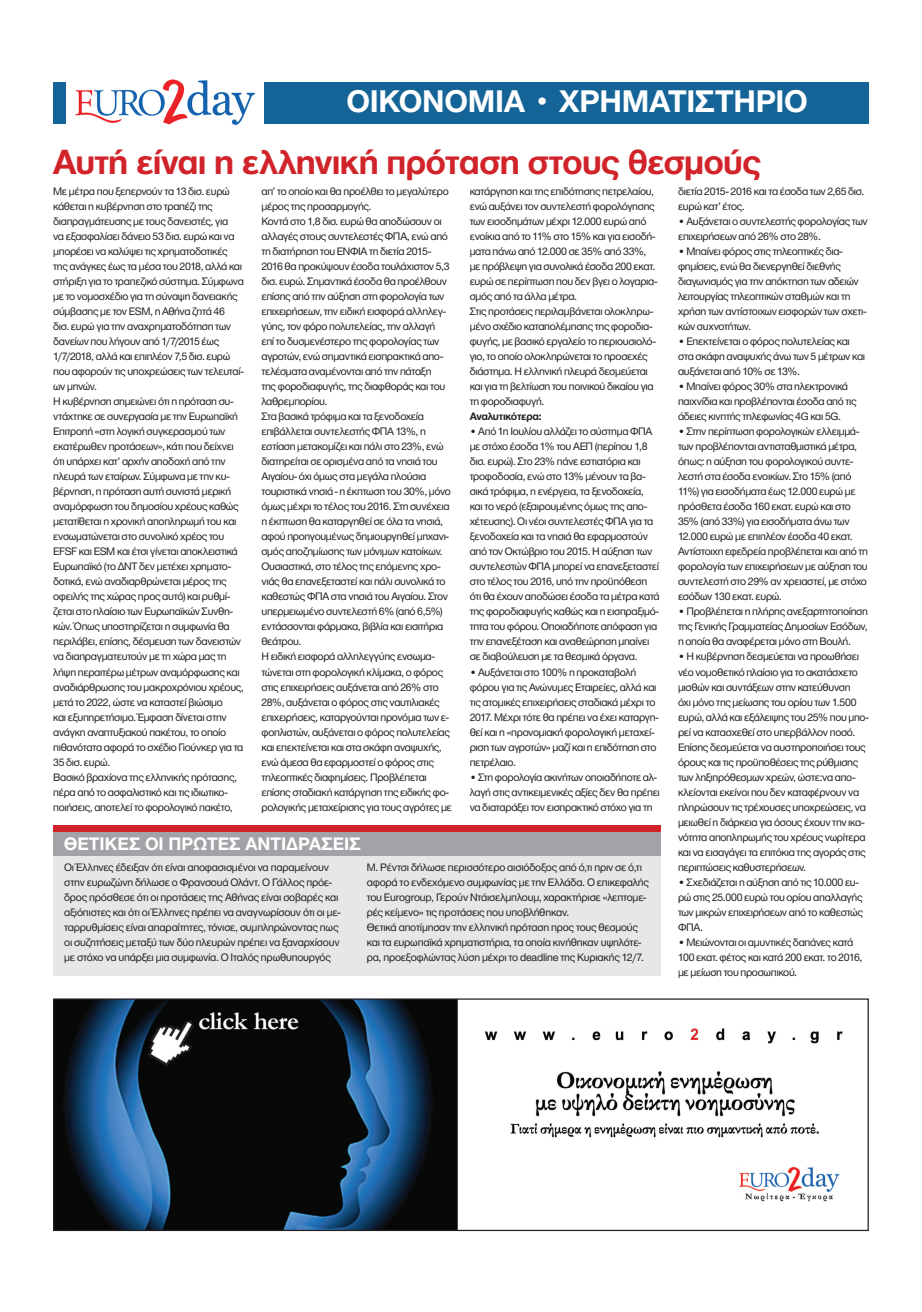
<style>
.page{position:relative;width:922px;height:1312px;background:#fff}
.page>*{position:absolute;margin:0;border:0;box-sizing:border-box;transform-origin:0 0}
.Middle_title_Analekt{font:700 36.25px "CF Helvetica";letter-spacing:-.02em;color:#d1232a}
.Middle_title_Analekt-2{font:700 32.5px "CF Helvetica";letter-spacing:-.01em;color:#fff}
.Middle_title_Analekt-3{font:700 18.75px "CF Helvetica";letter-spacing:-.005em;color:#fff}
.Middle_title_Analekt-4{font:11.25px/15px "CF Helvetica";letter-spacing:-.025em;color:#231f20}
.Middle_title_Analekt-5{font:700 11.25px "CF Helvetica";letter-spacing:-.025em;color:#231f20}
</style>
<div class="page">
<img style="left:55px;top:1000px;width:788px;height:228px">
<div style="left:53px;top:998px;width:815px;height:232px;border:1px solid #231f20"></div>
<div style="left:53px;top:82px;width:815px;height:41px;background:#156498"></div>
<img style="left:67px;top:79px;width:196px;height:46px">
<div style="left:53px;top:846px;width:607px;height:129px;background:#e6e7e9"></div>
<div style="left:53px;top:831px;width:607px;height:24px;background:#a1a3a6"></div>
<div style="left:53px;top:825px;width:607px;height:6px;background:#d1232a"></div>
<p class="Middle_title_Analekt-2" style="left:346px;top:84px;width:462px">ΟΙΚΟΝΟΜΙΑ • ΧΡΗΜΑΤΙΣΤΗΡΙΟ</p>
<p class="Middle_title_Analekt" style="left:53px;top:143px;width:709px">Αυτή είναι η ελληνική πρόταση στους θεσμούς</p>
<p class="Middle_title_Analekt-4" style="left:53px;top:184px;width:192px">Με μέτρα που ξεπερνούν τα 13 δισ. ευρώ κάθεται η κυβέρνηση στο τραπέζι της διαπραγμάτευσης με τους δανειστές, για<br>να εξασφαλίσει δάνειο 53 δισ. ευρώ και να μπορέσει να καλύψει τις χρηματοδοτικές της ανάγκες έως τα μέσα του 2018, αλλά και στήριξη για το τραπεζικό σύστημα. Σύμφωνα με το νομοσχέδιο για τη σύναψη δανειακής σύμβασης με τον ESM, η Αθήνα ζητά 46<br>δισ. ευρώ για την αναχρηματοδότηση των δανείων που λήγουν από 1/7/2015 έως 1/7/2018, αλλά και επιπλέον 7,5 δισ. ευρώ που αφορούν τις υποχρεώσεις των τελευταί&shy;ων μηνών.</p>
<p class="Middle_title_Analekt-4" style="left:53px;top:394px;width:192px">Η κυβέρνηση σημειώνει ότι η πρόταση συ&shy;ντάχτηκε σε συνεργασία με την Ευρωπαϊκή Επιτροπή «στη λογική συγκερασμού των εκατέρωθεν προτάσεων», κάτι που δείχνει ότι υπάρχει κατ’ αρχήν αποδοχή από την πλευρά των εταίρων. Σύμφωνα με την κυ&shy;βέρνηση, η πρόταση αυτή συνιστά μερική αναμόρφωση του δημοσίου χρέους καθώς μετατίθεται η χρονική αποπληρωμή του και ενσωματώνεται στο συνολικό χρέος του EFSF και ESM και έτσι γίνεται αποκλειστικά Ευρωπαϊκό (το ΔΝΤ δεν μετέχει χρηματο&shy;δοτικά, ενώ αναδιαρθρώνεται μέρος της οφειλής της χώρας προς αυτό) και ρυθμί&shy;ζεται στο πλαίσιο των Ευρωπαϊκών Συνθη&shy;κών. Όπως υποστηρίζεται η συμφωνία θα περιλάβει, επίσης, δέσμευση των δανειστών να διαπραγματευτούν με τη χώρα μας τη λήψη περαιτέρω μέτρων αναμόρφωσης και αναδιάρθρωσης του μακροχρόνιου χρέους, μετά το 2022, ώστε να καταστεί βιώσιμο<br>και εξυπηρετήσιμο. Έμφαση δίνεται στην ανάγκη αναπτυξιακού πακέτου, το οποίο πιθανότατα αφορά το σχέδιο Γιούνκερ για τα 35 δισ. ευρώ.</p>
<p class="Middle_title_Analekt-4" style="left:53px;top:769px;width:185px">Βασικό βραχίονα της ελληνικής πρότασης, πέρα από το ασφαλιστικό και τις ιδιωτικο&shy;ποιήσεις, αποτελεί το φορολογικό πακέτο,</p>
<p class="Middle_title_Analekt-4" style="left:261px;top:184px;width:189px">απ’ το οποίο και θα προέλθει το μεγαλύτερο μέρος της προσαρμογής.</p>
<p class="Middle_title_Analekt-4" style="left:261px;top:214px;width:190px">Κοντά στο 1,8 δισ. ευρώ θα αποδώσουν οι αλλαγές στους συντελεστές ΦΠΑ, ενώ από τη διατήρηση του ΕΝΦΙΑ τη διετία 2015- 2016 θα προκύψουν έσοδα τουλάχιστον 5,3 δισ. ευρώ. Σημαντικά έσοδα θα προέλθουν επίσης από την αύξηση στη φορολογία των επιχειρήσεων, την ειδική εισφορά αλληλεγ&shy;γύης, τον φόρο πολυτελείας, την αλλαγή επί το δυσμενέστερο της φορολογίας των αγροτών, ενώ σημαντικά εισπρακτικά απο&shy;τελέσματα αναμένονται από την πάταξη<br>της φοροδιαφυγής, της διαφθοράς και του λαθρεμπορίου.</p>
<p class="Middle_title_Analekt-4" style="left:261px;top:409px;width:191px">Στα βασικά τρόφιμα και τα ξενοδοχεία επιβάλλεται συντελεστής ΦΠΑ 13%, η εστίαση μετακομίζει και πάλι στο 23%, ενώ διατηρείται σε ορισμένα από τα νησιά του Αιγαίου- όχι όμως στα μεγάλα πλούσια τουριστικά νησιά - η έκπτωση του 30%, μόνο όμως μέχρι το τέλος του 2016. Στη συνέχεια η έκπτωση θα καταργηθεί σε όλα τα νησιά, αφού προηγουμένως δημιουργηθεί μηχανι&shy;σμός αποζημίωσης των μόνιμων κατοίκων.<br>Ουσιαστικά, στο τέλος της επόμενης χρο&shy;νιάς θα επανεξεταστεί και πάλι συνολικά το καθεστώς ΦΠΑ στα νησιά του Αιγαίου. Στον υπερμειωμένο συντελεστή 6% (από 6,5%) εντάσσονται φάρμακα, βιβλία και εισιτήρια θεάτρου.</p>
<p class="Middle_title_Analekt-4" style="left:261px;top:649px;width:192px">Η ειδική εισφορά αλληλεγγύης ενσωμα&shy;τώνεται στη φορολογική κλίμακα, ο φόρος στις επιχειρήσεις αυξάνεται από 26% στο 28%, αυξάνεται ο φόρος στις ναυτιλιακές επιχειρήσεις, καταργούνται προνόμια των ε&shy;φοπλιστών, αυξάνεται ο φόρος πολυτελείας και επεκτείνεται και στα σκάφη αναψυχής, ενώ άμεσα θα εφαρμοστεί ο φόρος στις τηλεοπτικές διαφημίσεις. Προβλέπεται επίσης σταδιακή κατάργηση της ειδικής φο&shy;ρολογικής μεταχείρισης για τους αγρότες με</p>
<p class="Middle_title_Analekt-4" style="left:469px;top:184px;width:189px">κατάργηση και της επιδότησης πετρελαίου, ενώ αυξάνει τον συντελεστή φορολόγησης των εισοδημάτων μέχρι 12.000 ευρώ από ενοίκια από το 11% στο 15% και για εισοδή&shy;ματα πάνω από 12.000 σε 35% από 33%, με πρόβλεψη για συνολικά έσοδα 200 εκατ. ευρώ σε περίπτωση που δεν βγει ο λογαρια&shy;σμός από τα άλλα μέτρα.</p>
<p class="Middle_title_Analekt-4" style="left:469px;top:304px;width:187px">Στις προτάσεις περιλαμβάνεται ολοκληρω&shy;μένο σχέδιο καταπολέμησης της φοροδια&shy;φυγής, με βασικό εργαλείο το περιουσιολό&shy;γιο, το οποίο ολοκληρώνεται το προσεχές διάστημα. Η ελληνική πλευρά δεσμεύεται και για τη βελτίωση του ποινικού δικαίου για τη φοροδιαφυγή.</p>
<p class="Middle_title_Analekt-5" style="left:469px;top:410px;width:74px">Αναλυτικότερα:</p>
<p class="Middle_title_Analekt-4" style="left:469px;top:424px;width:191px">• Από 1η Ιουλίου αλλάζει το σύστημα ΦΠΑ με στόχο έσοδα 1% του ΑΕΠ (περίπου 1,8 δισ. ευρώ). Στο 23% πάνε εστιατόρια και τροφοδοσία, ενώ στο 13% μένουν τα βα&shy;σικά τρόφιμα, η ενέργεια, τα ξενοδοχεία,<br>και το νερό (εξαιρουμένης όμως της απο&shy;χέτευσης). Οι νέοι συντελεστές ΦΠΑ για τα ξενοδοχεία και τα νησιά θα εφαρμοστούν από τον Οκτώβριο του 2015. Η αύξηση των συντελεστών ΦΠΑ μπορεί να επανεξεταστεί στο τέλος του 2016, υπό την προϋπόθεση ότι θα έχουν αποδώσει έσοδα τα μέτρα κατά της φοροδιαφυγής καθώς και η εισπραξιμό&shy;τητα του φόρου. Οποιαδήποτε απόφαση για την επανεξέταση και αναθεώρηση μπαίνει σε διαβούλευση με τα θεσμικά όργανα.</p>
<p class="Middle_title_Analekt-4" style="left:469px;top:664px;width:190px">• Αυξάνεται στο 100% η προκαταβολή φόρου για τις Ανώνυμες Εταιρείες, αλλά και τις ατομικές επιχειρήσεις σταδιακά μέχρι το 2017. Μέχρι τότε θα πρέπει να έχει καταργη&shy;θεί και η «προνομιακή φορολογική μεταχεί&shy;ριση των αγροτών» μαζί και η επιδότηση στο πετρέλαιο.</p>
<p class="Middle_title_Analekt-4" style="left:469px;top:769px;width:192px">• Στη φορολογία ακινήτων οποιαδήποτε αλ&shy;λαγή στις αντικειμενικές αξίες δεν θα πρέπει να διαταράξει τον εισπρακτικό στόχο για τη</p>
<p class="Middle_title_Analekt-4" style="left:678px;top:184px;width:188px">διετία 2015- 2016 και τα έσοδα των 2,65 δισ. ευρώ κατ’ έτος.</p>
<p class="Middle_title_Analekt-4" style="left:678px;top:214px;width:191px">• Αυξάνεται ο συντελεστής φορολογίας των επιχειρήσεων από 26% στο 28%.</p>
<p class="Middle_title_Analekt-4" style="left:678px;top:244px;width:190px">• Μπαίνει φόρος στις τηλεοπτικές δια&shy;φημίσεις, ενώ θα διενεργηθεί διεθνής διαγωνισμός για την απόκτηση των αδειών λειτουργίας τηλεοπτικών σταθμών και τη χρήση των αντίστοιχων εισφορών των σχετι&shy;κών συχνοτήτων.</p>
<p class="Middle_title_Analekt-4" style="left:678px;top:334px;width:189px">• Επεκτείνεται ο φόρος πολυτελείας και στα σκάφη αναψυχής άνω των 5 μέτρων και αυξάνεται από 10% σε 13%.</p>
<p class="Middle_title_Analekt-4" style="left:678px;top:379px;width:180px">• Μπαίνει φόρος 30% στα ηλεκτρονικά παιχνίδια και προβλέπονται έσοδα από τις άδειες κινητής τηλεφωνίας 4G και 5G.</p>
<p class="Middle_title_Analekt-4" style="left:678px;top:424px;width:191px">• Στην περίπτωση φορολογικών ελλειμμά&shy;των προβλέπονται αντισταθμιστικά μέτρα, όπως: η αύξηση του φορολογικού συντε&shy;λεστή στα έσοδα ενοικίων. Στο 15% (από 11%) για εισοδήματα έως 12.000 ευρώ με πρόσθετα έσοδα 160 εκατ. ευρώ και στο 35% (από 33%) για εισοδήματα άνω των 12.000 ευρώ με επιπλέον έσοδα 40 εκατ.<br>Αντίστοιχη εφεδρεία προβλέπεται και από τη φορολογία των επιχειρήσεων με αύξηση του συντελεστή στο 29% αν χρειαστεί, με στόχο εσόδων 130 εκατ. ευρώ.</p>
<p class="Middle_title_Analekt-4" style="left:678px;top:604px;width:191px;text-align:justify">• Προβλέπεται η πλήρης ανεξαρτητοποίηση της Γενικής Γραμματείας Δημοσίων Εσόδων, η οποία θα αναφέρεται μόνο στη Βουλή.</p>
<p class="Middle_title_Analekt-4" style="left:678px;top:649px;width:192px">• Η κυβέρνηση δεσμεύεται να προωθήσει νέο νομοθετικό πλαίσιο για το ακατάσχετο μισθών και συντάξεων στην κατεύθυνση<br>όχι μόνο της μείωσης του ορίου των 1.500 ευρώ, αλλά και εξάλειψης του 25% που μπο&shy;ρεί να κατασχεθεί στο υπερβάλλον ποσό.<br>Επίσης δεσμεύεται να αυστηροποιήσει τους όρους και τις προϋποθέσεις της ρύθμισης των ληξιπρόθεσμων χρεών, ώστε:να απο&shy;κλείονται εκείνοι που δεν καταφέρνουν να πληρώσουν τις τρέχουσες υποχρεώσεις, να μειωθεί η διάρκεια για όσους έχουν την ικα&shy;νότητα αποπληρωμής του χρέους νωρίτερα και να εισαγάγει τα επιτόκια της αγοράς στις περιπτώσεις καθυστερήσεων.</p>
<p class="Middle_title_Analekt-4" style="left:678px;top:874px;width:186px">• Σχεδιάζεται η αύξηση από τις 10.000 ευ&shy;ρώ στις 25.000 ευρώ του ορίου απαλλαγής των μικρών επιχειρήσεων από το καθεστώς<br>ΦΠΑ.</p>
<p class="Middle_title_Analekt-4" style="left:678px;top:934px;width:186px">• Μειώνονται οι αμυντικές δαπάνες κατά<br>100 εκατ. φέτος και κατά 200 εκατ. το 2016, με μείωση του προσωπικού.</p>
<p class="Middle_title_Analekt-3" style="left:64px;top:833px;width:298px">ΘΕΤΙΚΕΣ ΟΙ ΠΡΩΤΕΣ ΑΝΤΙΔΡΑΣΕΙΣ</p>
<p class="Middle_title_Analekt-4" style="left:64px;top:859px;width:278px">Οι Έλληνες έδειξαν ότι είναι αποφασισμένοι να παραμείνουν στην ευρωζώνη δήλωσε ο Φρανσουά Ολάντ. Ο Γάλλος πρόε&shy;δρος πρόσθεσε ότι οι προτάσεις της Αθήνας είναι σοβαρές και αξιόπιστες και ότι οι Έλληνες πρέπει να αναγνωρίσουν ότι οι με&shy;ταρρυθμίσεις είναι απαραίτητες, τόνισε, συμπληρώνοντας πως οι συζητήσεις μεταξύ των δύο πλευρών πρέπει να ξαναρχίσουν με στόχο να υπάρξει μια συμφωνία. Ο Ιταλός πρωθυπουργός</p>
<p class="Middle_title_Analekt-4" style="left:366px;top:859px;width:284px">Μ. Ρέντσι δήλωσε περισσότερο αισιόδοξος από ό,τι πριν σε ό,τι αφορά το ενδεχόμενο συμφωνίας με την Ελλάδα. Ο επικεφαλής του Eurogroup, Γερούν Ντάισελμπλουμ, χαρακτήρισε «λεπτομε&shy;ρές κείμενο» τις προτάσεις που υποβλήθηκαν.</p>
<p class="Middle_title_Analekt-4" style="left:366px;top:919px;width:279px">Θετικά αποτίμησαν την ελληνική πρόταση προς τους θεσμούς και τα ευρωπαϊκά χρηματιστήρια, τα οποία κινήθηκαν υψηλότε&shy;ρα, προεξοφλώντας λύση μέχρι το deadline της Κυριακής 12/7.</p>
</div>
